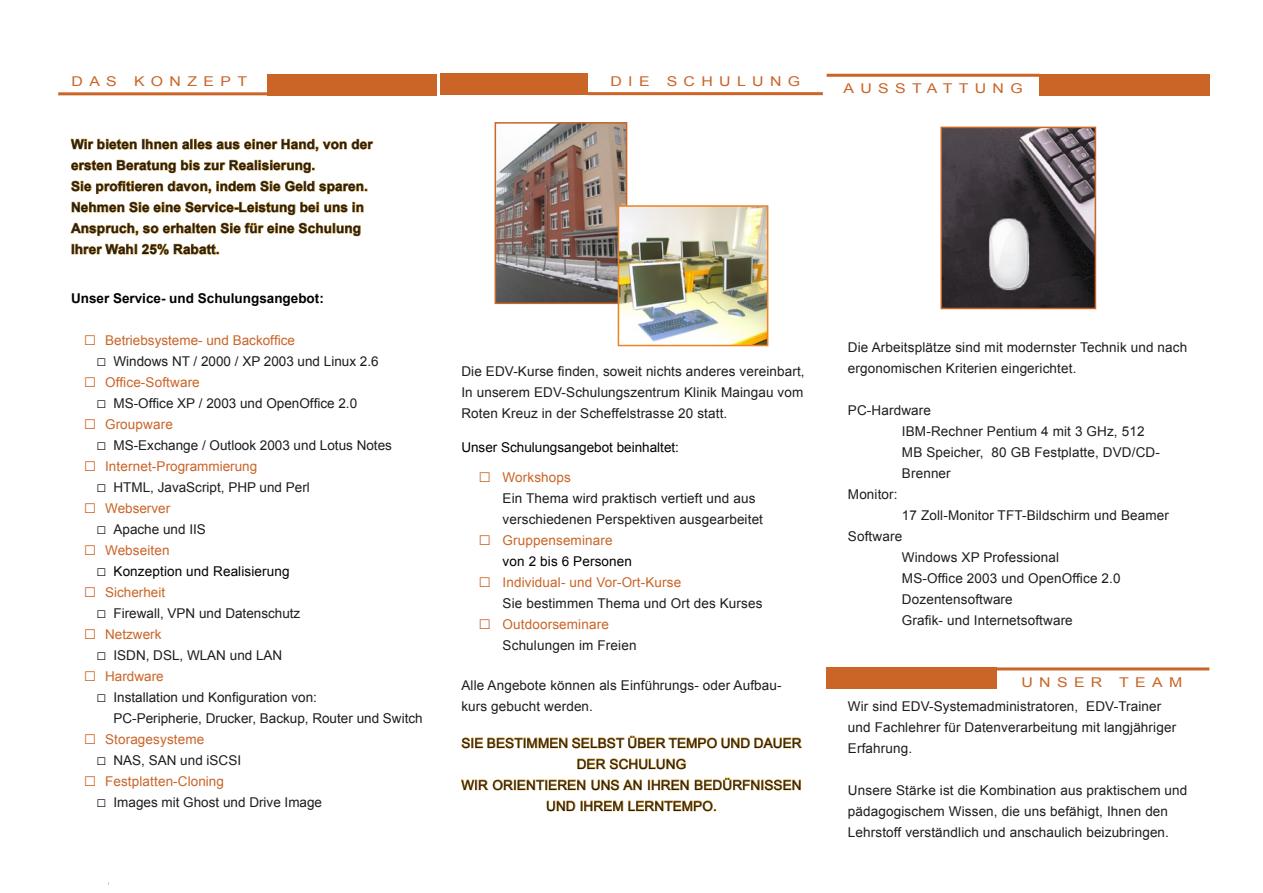
<style>
.page{position:relative;width:1263px;height:893px;background:#fff}
.page>*{position:absolute;margin:0;border:0;box-sizing:border-box;transform-origin:0 0}
.t1{font:21px/42px "Arial";color:#ca6427;text-align:justify}
.t2{font:16.5px "Arial";color:#000}
.t3{font:13.5px/21px "Arial";letter-spacing:.01em;color:#1e1d1e}
.t4{font:13.5px "Arial";letter-spacing:.01em;color:#ca6427}
.t5{font:700 13.5px/21px "Arial";letter-spacing:.01em;color:#1e1d1e}
.t6{font:13.5px "Arial";color:#000}
.t7{font:700 13.5px "Arial";color:#000}
.t8{font:13.5px "Arial";letter-spacing:.01em;color:#ca6427;scale:1.18 1}
.t9{font:13.5px "Arial";letter-spacing:.4em;color:#ca6427;scale:1.18 1}
</style>
<div class="page">
<hr style="left:996px;top:667px;width:213px;height:3px;background:#ca6427">
<div style="left:827px;top:667px;width:170px;height:22px;background:#ca6427"></div>
<svg style="left:1019px;top:670px;width:90px;height:1px"></svg>
<svg style="left:1116px;top:667px;width:68px;height:4px"></svg>
<svg style="left:838px;top:73px;width:188px;height:1px"></svg>
<div style="left:1039px;top:74px;width:170px;height:22px;background:#ca6427"></div>
<hr style="left:827px;top:74px;width:212px;height:3px;background:#ca6427">
<img style="left:943px;top:130px;width:150px;height:176px">
<div style="left:940px;top:127px;width:156px;height:182px;border:2px solid #ca6427"></div>
<img style="left:498px;top:125px;width:126px;height:176px">
<div style="left:495px;top:122px;width:132px;height:182px;border:2px solid #ca6427"></div>
<img style="left:621px;top:208px;width:144px;height:135px">
<div style="left:618px;top:205px;width:150px;height:141px;border:2px solid #ef8222"></div>
<hr style="left:588px;top:92px;width:235px;height:3px;background:#ca6427">
<div style="left:440px;top:74px;width:148px;height:21px;background:#ca6427"></div>
<svg style="left:663px;top:92px;width:141px;height:1px"></svg>
<svg style="left:462px;top:736px;width:340px;height:12px"></svg>
<svg style="left:577px;top:759px;width:109px;height:10px"></svg>
<svg style="left:461px;top:779px;width:124px;height:11px"></svg>
<svg style="left:592px;top:780px;width:50px;height:10px"></svg>
<svg style="left:648px;top:780px;width:41px;height:10px"></svg>
<svg style="left:695px;top:778px;width:106px;height:12px"></svg>
<svg style="left:547px;top:801px;width:28px;height:10px"></svg>
<svg style="left:581px;top:801px;width:135px;height:10px"></svg>
<svg style="left:71px;top:139px;width:302px;height:12px"></svg>
<svg style="left:71px;top:160px;width:243px;height:13px"></svg>
<svg style="left:71px;top:181px;width:140px;height:13px"></svg>
<svg style="left:217px;top:181px;width:150px;height:13px"></svg>
<svg style="left:72px;top:202px;width:291px;height:13px"></svg>
<svg style="left:71px;top:223px;width:289px;height:13px"></svg>
<svg style="left:72px;top:244px;width:147px;height:11px"></svg>
<hr style="left:58px;top:92px;width:209px;height:3px;background:#ca6427">
<div style="left:267px;top:74px;width:170px;height:21px;background:#ca6427"></div>
<p class="t8" style="left:72px;top:72px;width:40px">DAS</p>
<p class="t8" style="left:134px;top:72px;width:29px">K onzept</p>
<p class="t5" style="left:71px;top:134px;width:303px">Wir bieten Ihnen alles aus einer Hand, von der ersten Beratung bis zur Realisierung.<br>Sie profitieren davon, indem Sie Geld sparen.<br>Nehmen Sie eine Service-Leistung bei uns in Anspruch, so erhalten Sie für eine Schulung Ihrer Wahl 25% Rabatt.</p>
<p class="t7" style="left:71px;top:290px;width:254px">Unser Service- und Schulungsangebot:</p>
<p class="t4" style="left:105px;top:332px;width:191px">Betriebsysteme- und Backoffice</p>
<p class="t3" style="left:114px;top:351px;width:267px">Windows NT / 2000 / XP 2003 und Linux 2.6</p>
<p class="t4" style="left:105px;top:374px;width:96px">Office-Software</p>
<p class="t3" style="left:114px;top:393px;width:245px">MS-Office XP / 2003 und OpenOffice 2.0</p>
<p class="t4" style="left:105px;top:416px;width:69px">Groupware</p>
<p class="t3" style="left:114px;top:435px;width:280px">MS-Exchange / Outlook 2003 und Lotus Notes</p>
<p class="t4" style="left:105px;top:458px;width:154px">Internet-Programmierung</p>
<p class="t3" style="left:114px;top:477px;width:198px">HTML, JavaScript, PHP und Perl</p>
<p class="t4" style="left:105px;top:500px;width:67px">Webserver</p>
<p class="t3" style="left:114px;top:519px;width:94px">Apache und IIS</p>
<p class="t4" style="left:105px;top:542px;width:66px">Webseiten</p>
<p class="t6" style="left:114px;top:563px;width:178px">Konzeption und Realisierung</p>
<p class="t4" style="left:105px;top:584px;width:62px">Sicherheit</p>
<p class="t3" style="left:114px;top:603px;width:188px">Firewall, VPN und Datenschutz</p>
<p class="t4" style="left:105px;top:626px;width:58px">Netzwerk</p>
<p class="t3" style="left:114px;top:645px;width:9px">ISDN</p>
<p class="t3" style="left:146px;top:645px;width:17px">, DSL</p>
<p class="t3" style="left:180px;top:645px;width:30px">, WLAN</p>
<p class="t3" style="left:230px;top:645px;width:36px">und LAN</p>
<p class="t4" style="left:105px;top:668px;width:60px">H ardware</p>
<p class="t3" style="left:114px;top:687px;width:311px">Installation und Konfiguration von:<br>PC-Peripherie, Drucker, Backup, Router und Switch</p>
<p class="t4" style="left:105px;top:731px;width:101px">Storagesysteme</p>
<p class="t3" style="left:114px;top:750px;width:10px">NAS</p>
<p class="t3" style="left:141px;top:750px;width:18px">, SAN</p>
<p class="t3" style="left:180px;top:750px;width:38px">und iSCSI</p>
<p class="t4" style="left:105px;top:773px;width:120px">Festplatten-Cloning</p>
<p class="t3" style="left:114px;top:792px;width:210px">Images mit Ghost und Drive Image</p>
<h1 class="t1" style="left:84px;top:317px;width:14px">□</h1>
<p class="t2" style="left:97px;top:350px;width:11px">□</p>
<h1 class="t1" style="left:84px;top:359px;width:14px">□</h1>
<p class="t2" style="left:97px;top:392px;width:11px">□</p>
<h1 class="t1" style="left:84px;top:401px;width:14px">□</h1>
<p class="t2" style="left:97px;top:434px;width:11px">□</p>
<h1 class="t1" style="left:84px;top:443px;width:14px">□</h1>
<p class="t2" style="left:97px;top:476px;width:11px">□</p>
<h1 class="t1" style="left:84px;top:485px;width:14px">□</h1>
<p class="t2" style="left:97px;top:518px;width:11px">□</p>
<h1 class="t1" style="left:84px;top:527px;width:14px">□</h1>
<p class="t2" style="left:97px;top:560px;width:11px">□</p>
<h1 class="t1" style="left:84px;top:569px;width:14px">□</h1>
<p class="t2" style="left:97px;top:602px;width:11px">□</p>
<h1 class="t1" style="left:84px;top:611px;width:14px">□</h1>
<p class="t2" style="left:97px;top:644px;width:11px">□</p>
<h1 class="t1" style="left:84px;top:653px;width:14px">□</h1>
<p class="t2" style="left:97px;top:686px;width:11px">□</p>
<h1 class="t1" style="left:84px;top:716px;width:14px">□</h1>
<p class="t2" style="left:97px;top:749px;width:11px">□</p>
<h1 class="t1" style="left:84px;top:758px;width:14px">□</h1>
<p class="t2" style="left:97px;top:791px;width:11px">□</p>
<p class="t8" style="left:610px;top:72px;width:33px">Die</p>
<p class="t8" style="left:667px;top:72px;width:101px">SchuluNG</p>
<p class="t3" style="left:461px;top:361px;width:345px;text-align:justify">Die EDV-Kurse finden, soweit nichts anderes vereinbart, In unserem EDV-Schulungszentrum Klinik Maingau vom Roten Kreuz in der Scheffelstrasse 20 statt.</p>
<p class="t6" style="left:461px;top:439px;width:219px">Unser Schulungsangebot beinhaltet:</p>
<h1 class="t1" style="left:478px;top:453px;width:14px">□</h1>
<h1 class="t1" style="left:478px;top:516px;width:14px">□ □ □</h1>
<p class="t4" style="left:503px;top:468px;width:70px">Workshops</p>
<p class="t3" style="left:503px;top:487px;width:262px">Ein Thema wird praktisch vertieft und aus verschiedenen Perspektiven ausgearbeitet</p>
<p class="t4" style="left:503px;top:531px;width:111px">Gruppenseminare</p>
<p class="t6" style="left:503px;top:552px;width:131px">von 2 bis 6 Personen</p>
<p class="t4" style="left:503px;top:573px;width:180px">I ndividual- und Vor-Ort-Kurse</p>
<p class="t3" style="left:503px;top:592px;width:261px">Sie bestimmen Thema und Ort des Kurses</p>
<p class="t4" style="left:503px;top:615px;width:108px">Outdoorseminare</p>
<p class="t3" style="left:503px;top:634px;width:135px">Schulungen im Freien</p>
<p class="t3" style="left:461px;top:675px;width:322px">Alle Angebote können als Einführungs- oder Aufbau&shy;kurs gebucht werden.</p>
<p class="t3" style="left:461px;top:733px;width:342px">Sie bestimmen selbst über Tempo und Dauer</p>
<p class="t3" style="left:577px;top:754px;width:111px">der Schulung</p>
<p class="t3" style="left:461px;top:775px;width:342px">Wir orientieren uns an I hren Bedürfnissen</p>
<p class="t3" style="left:546px;top:796px;width:11px">und</p>
<p class="t3" style="left:580px;top:796px;width:15px">Ihrem</p>
<p class="t3" style="left:628px;top:796px;width:19px">Lerntempo</p>
<p class="t3" style="left:713px;top:796px;width:5px">.</p>
<p class="t9" style="left:843px;top:80px;width:153px">Ausstattung</p>
<p class="t3" style="left:848px;top:337px;width:341px">Die Arbeitsplätze sind mit modernster Technik und nach ergonomischen Kriterien eingerichtet.</p>
<p class="t3" style="left:848px;top:400px;width:85px">PC-H ardware</p>
<p class="t3" style="left:902px;top:421px;width:244px">IBM-Rechner Pentium 4 mit 3 GHz, 512</p>
<p class="t3" style="left:902px;top:442px;width:259px">MB Speicher, 80 GB Festplatte, DVD/CD-</p>
<p class="t3" style="left:848px;top:463px;width:33px">B</p>
<p class="t3" style="left:911px;top:463px;width:41px">renner</p>
<p class="t3" style="left:848px;top:484px;width:51px">Monitor:</p>
<p class="t3" style="left:902px;top:505px;width:268px">17 Zoll-Monitor TFT-Bildschirm und Beamer</p>
<p class="t3" style="left:848px;top:526px;width:56px">Software</p>
<p class="t3" style="left:902px;top:547px;width:159px">Windows XP Professional</p>
<p class="t3" style="left:902px;top:568px;width:220px">MS-Office 2003 und OpenOffice 2.0</p>
<p class="t3" style="left:902px;top:589px;width:112px">Dozentensoftware</p>
<p class="t3" style="left:902px;top:610px;width:172px">Grafik- und Internetsoftware</p>
<p class="t8" style="left:1021px;top:673px;width:125px">U nser TEAM</p>
<p class="t3" style="left:848px;top:696px;width:330px">Wir sind EDV-Systemadministratoren, EDV-Trainer und Fachlehrer für Datenverarbeitung mit langjähriger<br>Erfahrung.</p>
<p class="t3" style="left:848px;top:780px;width:341px">Unsere Stärke ist die Kombination aus praktischem und pädagogischem Wissen, die uns befähigt, Ihnen den<br>Lehrstoff verständlich und anschaulich beizubringen.</p>
</div>
